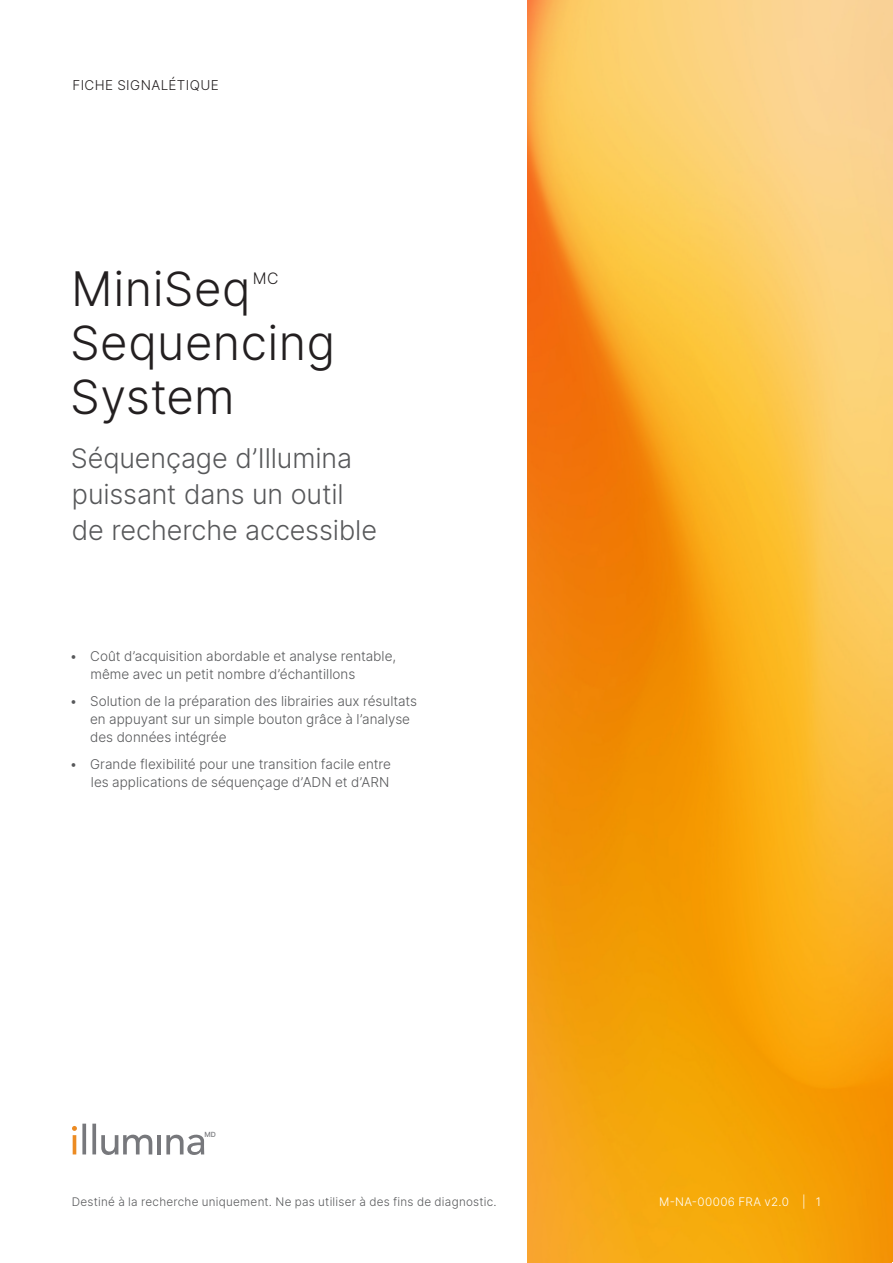
<style>
.page{position:relative;width:893px;height:1263px;background:#fff}
.page>*{position:absolute;margin:0;border:0;box-sizing:border-box;transform-origin:0 0}
.Title{font:300 47.25px/54px "Inter";letter-spacing:.01em;color:#231f20}
.Subtitle{font:300 27px/36px "Inter";letter-spacing:-.005em;color:#57585a}
.Title-2{font:300 15.75px "Inter";color:#231f20}
.t1{font:300 13.5px/18px "Inter";color:#57585a}
.zz_Document_Type___Segment{font:300 13.5px "Inter";letter-spacing:.03em;color:#231f20}
.zz_For_Research_Only{font:300 11.7px "Inter";letter-spacing:.02em;color:#57585a}
.zz_Pub_Number{font:300 11.7px "Inter";letter-spacing:.035em;color:#fff}
.t2{font:500 7.05px "Inter";color:#77787c}
</style>
<div class="page">
<img style="left:527px;top:0;width:366px;height:1263px">
<hr style="left:73px;top:1135px;width:3px;height:19px;background:#ec8b22">
<svg style="left:82px;top:1124px;width:4px;height:30px"></svg>
<svg style="left:92px;top:1124px;width:4px;height:30px"></svg>
<svg style="left:101px;top:1135px;width:51px;height:20px"></svg>
<hr style="left:157px;top:1135px;width:4px;height:19px;background:#77787c">
<svg style="left:166px;top:1134px;width:38px;height:21px"></svg>
<svg style="left:72px;top:1126px;width:5px;height:5px"></svg>
<p class="zz_Document_Type___Segment" style="left:73px;top:76px;width:148px">FICHE SIGNALÉTIQUE</p>
<p class="Title" style="left:71px;top:261px;width:181px">MiniSeq</p>
<p class="Title-2" style="left:253px;top:267px;width:27px">MC</p>
<p class="Title" style="left:70px;top:315px;width:267px">Sequencing<br>System</p>
<p class="Subtitle" style="left:71px;top:440px;width:308px">Séquençage d’Illumina puissant dans un outil de recherche accessible</p>
<p class="t1" style="left:90px;top:647px;width:307px;text-indent:-21px">• Coût d’acquisition abordable et analyse rentable, même avec un petit nombre d’échantillons</p>
<p class="t1" style="left:90px;top:692px;width:329px;text-indent:-20px">• Solution de la préparation des librairies aux résultats en appuyant sur un simple bouton grâce à l’analyse des données intégrée</p>
<p class="t1" style="left:70px;top:755px;width:323px;text-align:right">• Grande flexibilité pour une transition facile entre les applications de séquençage d’ADN et d’ARN</p>
<p class="t2" style="left:204px;top:1129px;width:13px">MD</p>
<p class="zz_For_Research_Only" style="left:72px;top:1193px;width:426px">Destiné à la recherche uniquement. Ne pas utiliser à des fins de diagnostic.</p>
<p class="zz_Pub_Number" style="left:659px;top:1193px;width:131px">M-NA-00006 FRA v2.0</p>
<p class="zz_Pub_Number" style="left:802px;top:1193px;width:20px">| 1</p>
</div>
